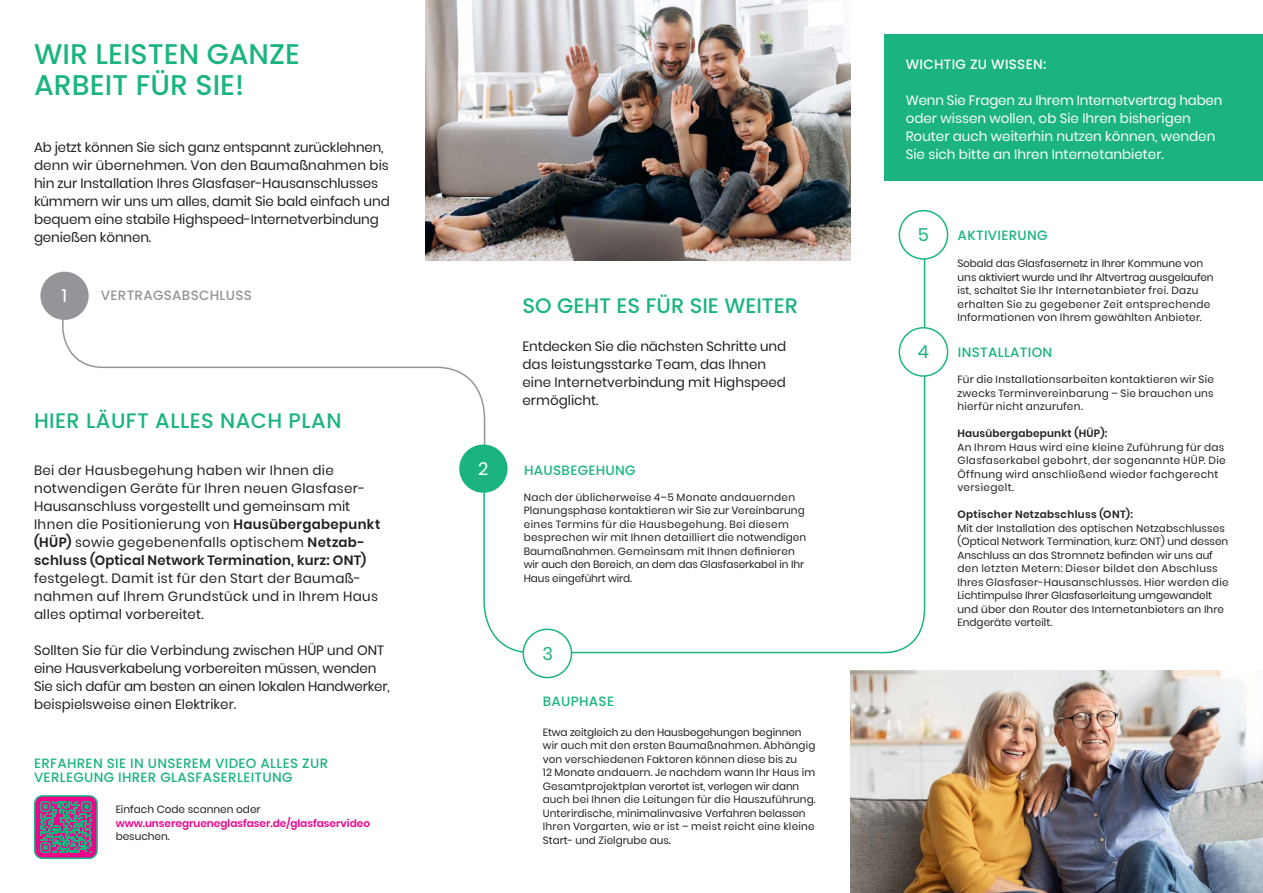
<style>
.page{position:relative;width:1263px;height:893px;background:#fff}
.page>*{position:absolute;margin:0;border:0;box-sizing:border-box;transform-origin:0 0}
.t1{font:500 28.5px/31.5px "Poppins";color:#1bb481}
.t2{font:500 21px "Poppins";letter-spacing:.02em;color:#1bb481}
.t3{font:500 21px "Poppins";color:#1bb481}
.t4{font:18px "Poppins";color:#1bb481}
.t5{font:18px "Poppins";color:#fff}
.t6{font:13.5px/18px "Poppins";color:#231f20}
.t7{font:13.5px/18px "Poppins";letter-spacing:.025em;color:#231f20}
.t8{font:13.5px/18px "Poppins";color:#fff}
.t9{font:500 13.5px/13.5px "Poppins";letter-spacing:.02em;color:#1bb481}
.t10{font:500 13.5px "Poppins";letter-spacing:.02em;color:#939598}
.t11{font:500 13.5px "Poppins";letter-spacing:.02em;color:#fff}
.t12{font:10.5px/13.5px "Poppins";letter-spacing:.01em;color:#231f20}
.t13{font:10.5px/13.5px "Poppins";letter-spacing:.035em;color:#231f20}
.t14{font:600 10.5px "Poppins";letter-spacing:.03em;color:#231f20}
.t15{font:600 10.5px "Poppins";color:#ed028c}
.s1{font-weight:600}
</style>
<div class="page">
<div style="left:35px;top:796px;width:62px;height:62px;background:#ed028c;border-radius:8px"></div>
<div style="left:34px;top:795px;width:64px;height:64px;border:2px solid #1bb481;border-radius:8px"></div>
<img style="left:425px;top:0;width:425px;height:260px">
<img style="left:850px;top:670px;width:413px;height:223px">
<div style="left:884px;top:34px;width:379px;height:146px;background:#1bb481"></div>
<svg style="left:483px;top:233px;width:443px;height:424px"></svg>
<svg style="left:62px;top:290px;width:424px;height:168px"></svg>
<div style="left:459px;top:444px;width:48px;height:49px;background:#1bb481;border-radius:50%"></div>
<div style="left:40px;top:272px;width:49px;height:48px;background:#939598;border-radius:50%"></div>
<div style="left:523px;top:629px;width:48px;height:49px;background:#fff;border-radius:50%"></div>
<div style="left:522px;top:629px;width:50px;height:49px;border:2px solid #1bb481;border-radius:50%"></div>
<div style="left:899px;top:328px;width:48px;height:48px;background:#fff;border-radius:50%"></div>
<div style="left:898px;top:327px;width:50px;height:50px;border:2px solid #1bb481;border-radius:50%"></div>
<div style="left:899px;top:211px;width:48px;height:48px;background:#fff;border-radius:50%"></div>
<div style="left:898px;top:210px;width:50px;height:50px;border:2px solid #1bb481;border-radius:50%"></div>
<svg style="left:40px;top:801px;width:52px;height:52px"></svg>
<h1 class="t1" style="left:34px;top:38px;width:267px">WIR LEISTEN GANZE<br>ARBEIT FÜR SIE!</h1>
<p class="t6" style="left:34px;top:139px;width:357px">Ab jetzt können Sie sich ganz entspannt zurücklehnen, denn wir übernehmen. Von den Baumaßnahmen bis hin zur Installation Ihres Glasfaser-Hausanschlusses kümmern wir uns um alles, damit Sie bald einfach und bequem eine stabile Highspeed-Internetverbindung genießen können.</p>
<h3 class="t5" style="left:62px;top:286px;width:7px">1</h3>
<p class="t10" style="left:101px;top:287px;width:153px">VERTRAGSABSCHLUSS</p>
<h2 class="t2" style="left:34px;top:408px;width:309px">HIER LÄUFT ALLES NACH PLAN</h2>
<p class="t7" style="left:34px;top:461px;width:348px">Bei der Hausbegehung haben wir Ihnen die notwendigen Geräte für Ihren neuen Glasfaser-Hausanschluss vorgestellt und gemeinsam mit Ihnen die Positionierung von <span class="s1">Hausübergabepunkt (HÜP)</span> sowie gegebenenfalls optischem <span class="s1">Netzab&shy;schluss (Optical Network Termination, kurz: ONT)</span></p>
<p class="t7" style="left:34px;top:569px;width:346px">festgelegt. Damit ist für den Start der Baumaß&shy;nahmen auf Ihrem Grundstück und in Ihrem Haus alles optimal vorbereitet.</p>
<p class="t6" style="left:34px;top:641px;width:357px">Sollten Sie für die Verbindung zwischen HÜP und ONT eine Hausverkabelung vorbereiten müssen, wenden Sie sich dafür am besten an einen lokalen Handwerker, beispielsweise einen Elektriker.</p>
<p class="t9" style="left:34px;top:757px;width:296px">ERFAHREN SIE IN UNSEREM VIDEO ALLES ZUR<br>VERLEGUNG IHRER GLASFASERLEITUNG</p>
<p class="t12" style="left:116px;top:803px;width:146px">Einfach Code scannen oder</p>
<p class="t15" style="left:116px;top:817px;width:256px">www.unseregrueneglasfaser.de/glasfaservideo</p>
<p class="t12" style="left:116px;top:830px;width:56px">besuchen.</p>
<h3 class="t5" style="left:478px;top:459px;width:12px">2</h3>
<h2 class="t3" style="left:523px;top:293px;width:277px">SO GEHT ES FÜR SIE WEITER</h2>
<p class="t6" style="left:522px;top:337px;width:265px">Entdecken Sie die nächsten Schritte und das leistungsstarke Team, das Ihnen eine Internetverbindung mit Highspeed ermöglicht.</p>
<p class="t9" style="left:524px;top:463px;width:113px">HAUSBEGEHUNG</p>
<p class="t12" style="left:524px;top:490px;width:284px">Nach der üblicherweise 4–5 Monate andauernden Planungsphase kontaktieren wir Sie zur Vereinbarung eines Termins für die Hausbegehung. Bei diesem besprechen wir mit Ihnen detailliert die notwendigen Baumaßnahmen. Gemeinsam mit Ihnen definieren wir auch den Bereich, an dem das Glasfaserkabel in Ihr Haus eingeführt wird.</p>
<h3 class="t4" style="left:543px;top:643px;width:12px">3</h3>
<p class="t9" style="left:543px;top:695px;width:73px">BAUPHASE</p>
<p class="t12" style="left:543px;top:725px;width:274px">Etwa zeitgleich zu den Hausbegehungen beginnen wir auch mit den ersten Baumaßnahmen. Abhängig von verschiedenen Faktoren können diese bis zu<br>12 Monate andauern. Je nachdem wann Ihr Haus im Gesamtprojektplan verortet ist, verlegen wir dann auch bei Ihnen die Leitungen für die Hauszuführung.<br>Unterirdische, minimalinvasive Verfahren belassen Ihren Vorgarten, wie er ist – meist reicht eine kleine Start- und Zielgrube aus.</p>
<p class="t11" style="left:906px;top:57px;width:142px">WICHTIG ZU WISSEN:</p>
<p class="t8" style="left:906px;top:92px;width:318px">Wenn Sie Fragen zu Ihrem Internetvertrag haben oder wissen wollen, ob Sie Ihren bisherigen Router auch weiterhin nutzen können, wenden Sie sich bitte an Ihren Internetanbieter.</p>
<h3 class="t4" style="left:918px;top:224px;width:13px">5</h3>
<h3 class="t4" style="left:918px;top:341px;width:13px">4</h3>
<p class="t9" style="left:958px;top:228px;width:91px">AKTIVIERUNG</p>
<p class="t12" style="left:957px;top:257px;width:258px">Sobald das Glasfasernetz in Ihrer Kommune von uns aktiviert wurde und Ihr Altvertrag ausgelaufen ist, schaltet Sie Ihr Internetanbieter frei. Dazu erhalten Sie zu gegebener Zeit entsprechende Informationen von Ihrem gewählten Anbieter.</p>
<p class="t9" style="left:958px;top:345px;width:96px">INSTALLATION</p>
<p class="t12" style="left:957px;top:373px;width:258px;text-align:justify">Für die Installationsarbeiten kontaktieren wir Sie zwecks Terminvereinbarung – Sie brauchen uns hierfür nicht anzurufen.</p>
<p class="t14" style="left:957px;top:427px;width:152px">Hausübergabepunkt (HÜP):</p>
<p class="t13" style="left:957px;top:440px;width:270px">An Ihrem Haus wird eine kleine Zuführung für das Glasfaserkabel gebohrt, der sogenannte HÜP. Die Öffnung wird anschließend wieder fachgerecht versiegelt.</p>
<p class="t14" style="left:957px;top:508px;width:177px">Optischer Netzabschluss (ONT):</p>
<p class="t12" style="left:957px;top:521px;width:273px">Mit der Installation des optischen Netzabschlusses (Optical Network Termination, kurz: ONT) und dessen Anschluss an das Stromnetz befinden wir uns auf den letzten Metern: Dieser bildet den Abschluss Ihres Glasfaser-Hausanschlusses. Hier werden die Lichtimpulse Ihrer Glasfaserleitung umgewandelt und über den Router des Internetanbieters an Ihre Endgeräte verteilt.</p>
</div>
